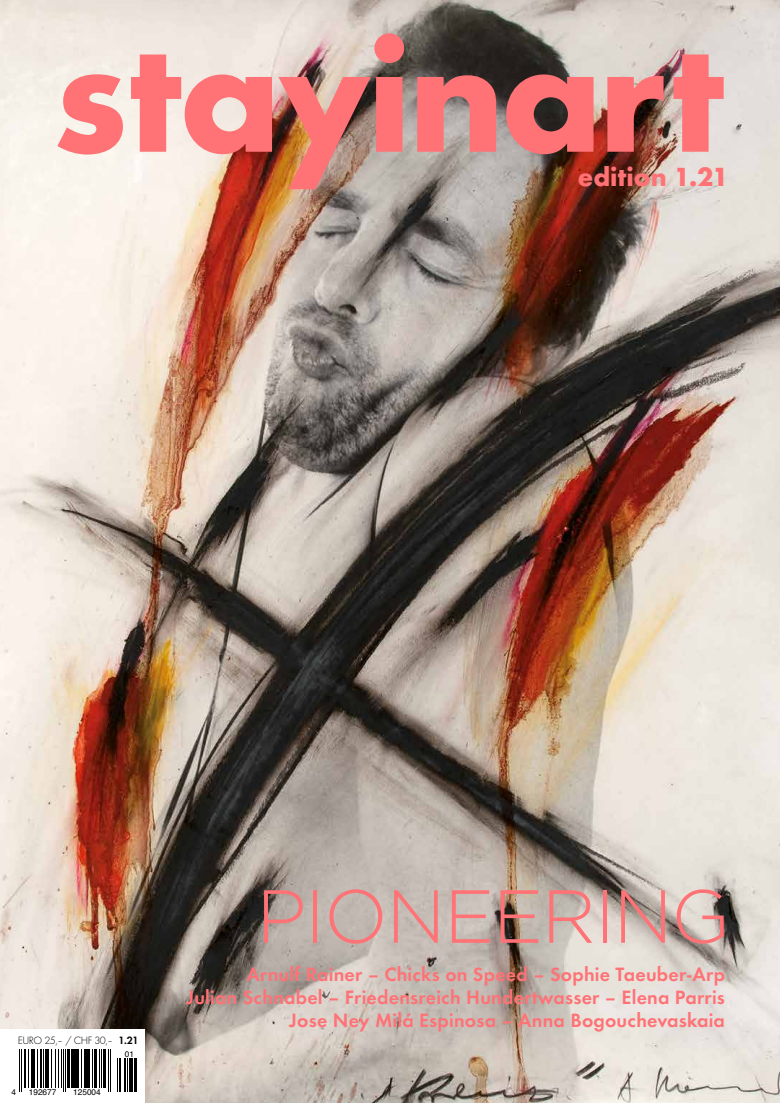
<style>
.page{position:relative;width:780px;height:1103px;background:#fff}
.page>*{position:absolute;margin:0;border:0;box-sizing:border-box;transform-origin:0 0}
.t1{font:300 75px "Gotham";letter-spacing:-.02em;color:#ff7276}
.t2{font:700 27.3px "Futura T";color:#ff7276}
.t3{font:600 20px/23px "Futura T";letter-spacing:.01em;color:#ff7276;text-align:right}
.t4{font:300 11px "Futura T";letter-spacing:-.05em;color:#000}
.t5{font:8.2px "Helvetica";color:#000}
.s1{font-weight:600}
</style>
<div class="page">
<img style="left:0;top:0;width:780px;height:1103px">
<img style="left:57px;top:33px;width:666px;height:156px">
<div style="left:0;top:1029px;width:144px;height:74px;background:#fff"></div>
<svg style="left:19px;top:1087px;width:92px;height:5px"></svg>
<hr style="left:19px;top:1049px;width:1px;height:38px;background:#000">
<hr style="left:21px;top:1049px;width:1px;height:38px;background:#000">
<hr style="left:24px;top:1049px;width:2px;height:38px;background:#000">
<hr style="left:28px;top:1049px;width:1px;height:38px;background:#000">
<hr style="left:31px;top:1049px;width:1px;height:38px;background:#000">
<hr style="left:32px;top:1049px;width:3px;height:38px;background:#000">
<hr style="left:37px;top:1049px;width:1px;height:38px;background:#000">
<hr style="left:40px;top:1049px;width:2px;height:38px;background:#000">
<hr style="left:43px;top:1049px;width:1px;height:38px;background:#000">
<hr style="left:45px;top:1049px;width:4px;height:38px;background:#000">
<hr style="left:51px;top:1049px;width:1px;height:38px;background:#000">
<hr style="left:55px;top:1049px;width:1px;height:38px;background:#000">
<hr style="left:58px;top:1049px;width:1px;height:38px;background:#000">
<hr style="left:61px;top:1049px;width:1px;height:38px;background:#000">
<hr style="left:63px;top:1049px;width:1px;height:38px;background:#000">
<hr style="left:65px;top:1049px;width:1px;height:38px;background:#000">
<hr style="left:67px;top:1049px;width:2px;height:38px;background:#000">
<hr style="left:71px;top:1049px;width:2px;height:38px;background:#000">
<hr style="left:74px;top:1049px;width:2px;height:38px;background:#000">
<hr style="left:77px;top:1049px;width:2px;height:38px;background:#000">
<hr style="left:81px;top:1049px;width:1px;height:38px;background:#000">
<hr style="left:84px;top:1049px;width:2px;height:38px;background:#000">
<hr style="left:87px;top:1049px;width:3px;height:38px;background:#000">
<hr style="left:92px;top:1049px;width:1px;height:38px;background:#000">
<hr style="left:94px;top:1049px;width:3px;height:38px;background:#000">
<hr style="left:99px;top:1049px;width:1px;height:38px;background:#000">
<hr style="left:101px;top:1049px;width:1px;height:38px;background:#000">
<hr style="left:103px;top:1049px;width:3px;height:38px;background:#000">
<hr style="left:108px;top:1049px;width:1px;height:38px;background:#000">
<hr style="left:110px;top:1049px;width:1px;height:38px;background:#000">
<svg style="left:117px;top:1058px;width:20px;height:34px"></svg>
<hr style="left:131px;top:1058px;width:2px;height:29px;background:#000">
<hr style="left:135px;top:1058px;width:2px;height:29px;background:#000">
<h2 class="t2" style="left:577px;top:161px;width:152px">edition 1.21</h2>
<p class="t4" style="left:18px;top:1033px;width:122px">EURO 25,– / CHF 30,– <span class="s1">1.21</span></p>
<p class="t5" style="left:11px;top:1086px;width:6px">4</p>
<p class="t5" style="left:29px;top:1086px;width:29px">192677</p>
<p class="t5" style="left:73px;top:1086px;width:29px">125004</p>
<p class="t5" style="left:125px;top:1047px;width:11px">01</p>
<h1 class="t1" style="left:256px;top:875px;width:475px">PIONEERING</h1>
<p class="t3" style="left:186px;top:962px;width:540px">Arnulf Rainer – Chicks on Speed – Sophie Taeuber-Arp<br>Julian Schnabel – Friedensreich Hundertwasser – Elena Parris<br>Jose Ney Milá Espinosa – Anna Bogouchevaskaia</p>
</div>
